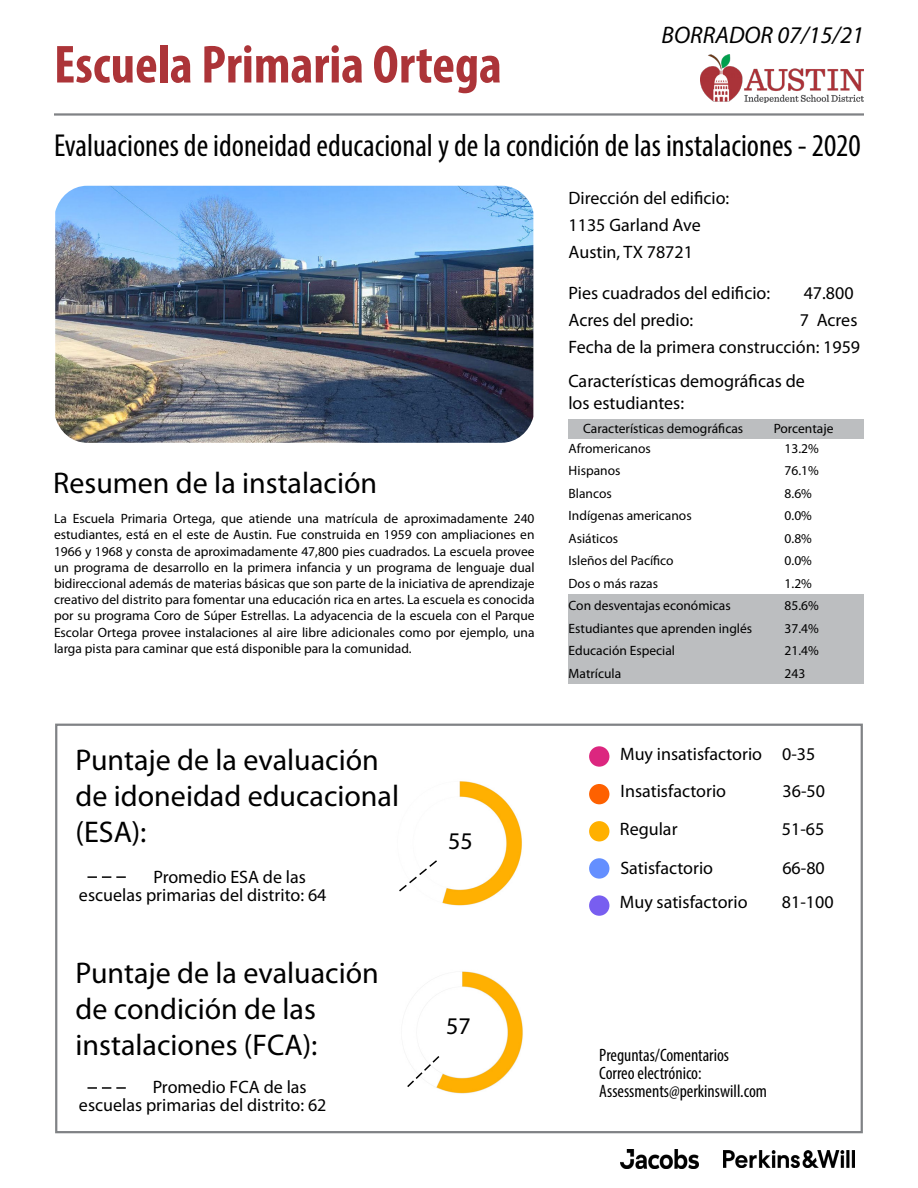
<style>
.page{position:relative;width:918px;height:1188px;background:#fff}
.page>*{position:absolute;margin:0;border:0;box-sizing:border-box;transform-origin:0 0}
.t1{font:700 condensed 54px "Myriad Pro";color:#ac3438}
.t2{font:condensed 31.8px "Myriad Pro";color:#000}
.t3{font:30px/36px "Myriad Pro";color:#000}
.t4{font:italic 24px "Myriad Pro";color:#000}
.t5{font:24px "Myriad Pro";color:#000}
.t6{font:18px/27px "Myriad Pro";color:#000}
.t7{font:condensed 18px/18px "Myriad Pro";color:#000}
.t8{font:13.5px/16.2px "Myriad Pro";color:#000;text-align:justify}
</style>
<div class="page">
<div style="left:568px;top:420px;width:296px;height:19px;background:#bcbec0"></div>
<div style="left:568px;top:594px;width:296px;height:90px;background:#bcbec0"></div>
<img style="left:701px;top:54px;width:162px;height:48px">
<hr style="left:54px;top:113px;width:810px;height:3px;background:#808285">
<img style="left:55px;top:186px;width:478px;height:257px">
<svg style="left:55px;top:723px;width:808px;height:411px"></svg>
<svg style="left:397px;top:859px;width:42px;height:34px"></svg>
<svg style="left:87px;top:876px;width:39px;height:2px"></svg>
<svg style="left:406px;top:1054px;width:35px;height:35px"></svg>
<svg style="left:87px;top:1087px;width:39px;height:2px"></svg>
<div style="left:589px;top:746px;width:20px;height:21px;background:#dc267f;border-radius:50%"></div>
<div style="left:589px;top:784px;width:20px;height:20px;background:#fe6100;border-radius:50%"></div>
<div style="left:589px;top:821px;width:20px;height:20px;background:#ffb000;border-radius:50%"></div>
<div style="left:589px;top:858px;width:20px;height:21px;background:#648fff;border-radius:50%"></div>
<div style="left:589px;top:895px;width:20px;height:21px;background:#785ef0;border-radius:50%"></div>
<img style="left:621px;top:1150px;width:78px;height:19px">
<img style="left:723px;top:1151px;width:131px;height:16px">
<h1 class="t1" style="left:54px;top:31px;width:449px">Escuela Primaria Ortega</h1>
<h3 class="t4" style="left:662px;top:20px;width:204px">BORRADOR 07/15/21</h3>
<h2 class="t2" style="left:54px;top:126px;width:808px">Evaluaciones de idoneidad educacional y de la condición de las instalaciones - 2020</h2>
<h3 class="t6" style="left:569px;top:184px;width:162px">Dirección del edificio:<br>1135 Garland Ave<br>Austin, TX 78721</h3>
<h3 class="t6" style="left:569px;top:279px;width:203px">Pies cuadrados del edificio:</h3>
<h3 class="t6" style="left:804px;top:279px;width:51px">47.800</h3>
<h3 class="t6" style="left:569px;top:306px;width:126px">Acres del predio:</h3>
<h3 class="t6" style="left:569px;top:306px;width:293px;text-align:right">7 Acres<br>Fecha de la primera construcción: 1959</h3>
<h3 class="t6" style="left:568px;top:370px;width:238px;line-height:21.6px">Características demográficas de los estudiantes:</h3>
<h3 class="t3" style="left:53px;top:465px;width:326px">Resumen de la instalación</h3>
<p class="t8" style="left:54px;top:510px;width:482px">La Escuela Primaria Ortega, que atiende una matrícula de aproximadamente 240 estudiantes, está en el este de Austin. Fue construida en 1959 con ampliaciones en 1966 y 1968 y consta de aproximadamente 47,800 pies cuadrados. La escuela provee un programa de desarrollo en la primera infancia y un programa de lenguaje dual bidireccional además de materias básicas que son parte de la iniciativa de aprendizaje creativo del distrito para fomentar una educación rica en artes. La escuela es conocida por su programa Coro de Súper Estrellas. La adyacencia de la escuela con el Parque Escolar Ortega provee instalaciones al aire libre adicionales como por ejemplo, una larga pista para caminar que está disponible para la comunidad.</p>
<h3 class="t3" style="left:76px;top:742px;width:325px">Puntaje de la evaluación de idoneidad educacional (ESA):</h3>
<h3 class="t6" style="left:79px;top:868px;width:249px;line-height:18px;text-indent:74px">Promedio ESA de las escuelas primarias del distrito: 64</h3>
<h3 class="t3" style="left:76px;top:954px;width:305px">Puntaje de la evaluación de condición de las instalaciones (FCA):</h3>
<h3 class="t6" style="left:79px;top:1077px;width:249px;line-height:18px;text-indent:74px">Promedio FCA de las escuelas primarias del distrito: 62</h3>
<h3 class="t5" style="left:448px;top:826px;width:26px">55</h3>
<h3 class="t5" style="left:446px;top:1011px;width:26px">57</h3>
<p class="t8" style="left:583px;top:421px;width:162px">Características demográficas</p>
<p class="t8" style="left:774px;top:421px;width:61px">Porcentaje</p>
<p class="t8" style="left:569px;top:440px;width:84px">Afromericanos</p>
<p class="t8" style="left:785px;top:440px;width:36px">13.2%</p>
<p class="t8" style="left:569px;top:463px;width:53px">Hispanos</p>
<p class="t8" style="left:785px;top:463px;width:36px">76.1%</p>
<p class="t8" style="left:569px;top:485px;width:45px">Blancos</p>
<p class="t8" style="left:785px;top:485px;width:29px">8.6%</p>
<p class="t8" style="left:569px;top:508px;width:125px">Indígenas americanos</p>
<p class="t8" style="left:785px;top:508px;width:29px">0.0%</p>
<p class="t8" style="left:569px;top:530px;width:51px">Asiáticos</p>
<p class="t8" style="left:785px;top:530px;width:29px">0.8%</p>
<p class="t8" style="left:569px;top:553px;width:107px">Isleños del Pacífico</p>
<p class="t8" style="left:785px;top:553px;width:29px">0.0%</p>
<p class="t8" style="left:569px;top:575px;width:91px">Dos o más razas</p>
<p class="t8" style="left:785px;top:575px;width:29px">1.2%</p>
<p class="t8" style="left:569px;top:598px;width:164px">Con desventajas económicas</p>
<p class="t8" style="left:785px;top:598px;width:36px">85.6%</p>
<p class="t8" style="left:569px;top:620px;width:185px">Estudiantes que aprenden inglés</p>
<p class="t8" style="left:785px;top:620px;width:36px">37.4%</p>
<p class="t8" style="left:569px;top:643px;width:108px">Educación Especial</p>
<p class="t8" style="left:785px;top:643px;width:36px">21.4%</p>
<p class="t8" style="left:569px;top:665px;width:54px">Matrícula</p>
<p class="t8" style="left:785px;top:665px;width:22px">243</p>
<h3 class="t6" style="left:620px;top:736px;width:197px;line-height:37px">Muy insatisfactorio 0-35<br>Insatisfactorio</h3>
<h3 class="t6" style="left:783px;top:778px;width:44px">36-50</h3>
<h3 class="t6" style="left:620px;top:815px;width:59px">Regular</h3>
<h3 class="t6" style="left:782px;top:815px;width:44px">51-65</h3>
<h3 class="t6" style="left:620px;top:854px;width:94px">Satisfactorio</h3>
<h3 class="t6" style="left:782px;top:854px;width:44px">66-80</h3>
<h3 class="t6" style="left:620px;top:888px;width:129px">Muy satisfactorio</h3>
<h3 class="t6" style="left:782px;top:888px;width:53px">81-100</h3>
<h3 class="t7" style="left:599px;top:1046px;width:169px">Preguntas/Comentarios<br>Correo electrónico:<br>Assessments@perkinswill.com</h3>
</div>
